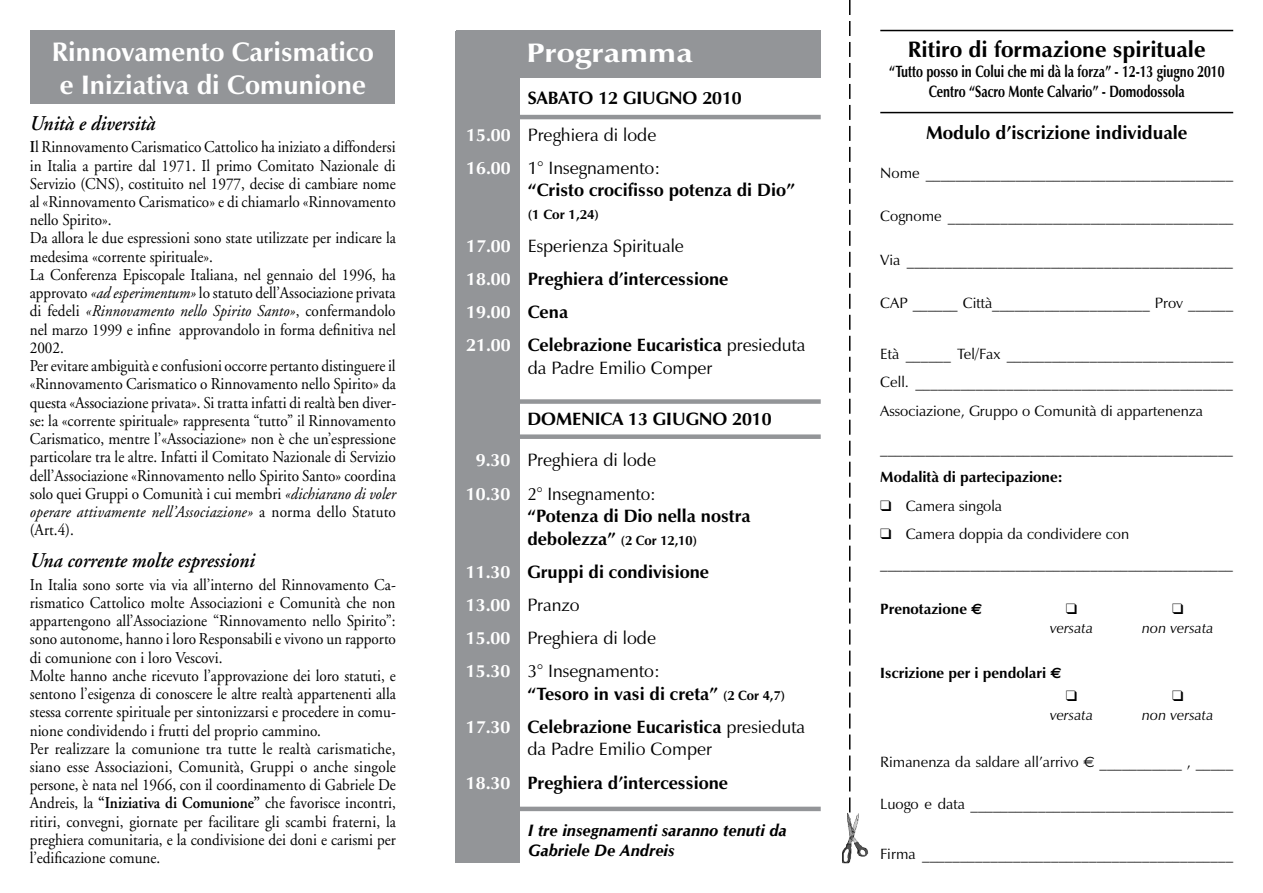
<style>
.page{position:relative;width:1263px;height:893px;background:#fff}
.page>*{position:absolute;margin:0;border:0;box-sizing:border-box;transform-origin:0 0}
.t1{font:700 27px/32.4px "Zapf Humanist 601 BT";color:#fff}
.t2{font:700 27px "Zapf Humanist 601 BT";color:#fff;scale:1.2 1}
.t3{font:700 22.5px "Zapf Humanist 601 BT";color:#000}
.t4{font:italic 600 21px "Adobe Garamond";color:#000;scale:.92 1}
.t5{font:700 18.75px "Zapf Humanist 601 BT";color:#000}
.t6{font:700 18px/33.2px "Zapf Humanist 601 BT";color:#000}
.t7{font:18px/33.2px "Zapf Humanist 601 BT";color:#000}
.t8{font:16.5px/18.3px "Adobe Garamond";color:#000;scale:.92 1}
.t9{font:700 16.5px/19.8px "Zapf Humanist 601 BT";color:#000;text-align:center;scale:.75 1}
.t10{font:italic 700 16.5px/19.8px "CG Omega";color:#000}
.t11{font:15px/28.8px "Zapf Humanist 601 BT";color:#000;text-align:justify}
.t12{font:700 15px "Zapf Humanist 601 BT";color:#000}
.t13{font:italic 15px "Zapf Humanist 601 BT";color:#000}
.t14{font:700 13.5px "Zapf Humanist 601 BT";color:#000}
.s1{font-weight:600}
.s2{font-style:italic}
.s3{font-weight:700;color:#fff}
.s4{color:#fff}
.s5{font-weight:400}
.s6{font-size:18px}
.s7{font-weight:700}
.s8{font-size:13.5px}
</style>
<div class="page">
<div style="left:456px;top:31px;width:64px;height:831px;background:#939598"></div>
<div style="left:456px;top:31px;width:365px;height:47px;background:#939598"></div>
<div style="left:31px;top:31px;width:364px;height:73px;background:#939598"></div>
<div style="left:466px;top:399px;width:355px;height:5px;background:#939598"></div>
<div style="left:466px;top:434px;width:355px;height:5px;background:#939598"></div>
<hr style="left:472px;top:115px;width:349px;height:4px;background:#939598">
<hr style="left:475px;top:807px;width:346px;height:4px;background:#939598">
<svg style="left:849px;top:0;width:1px;height:813px"></svg>
<img style="left:842px;top:813px;width:26px;height:50px">
<hr style="left:880px;top:30px;width:353px;height:1px;background:#000">
<hr style="left:880px;top:112px;width:353px;height:1px;background:#000">
<h1 class="t1" style="left:52px;top:36px;width:323px">Rinnovamento Carismatico e Iniziativa di Comunione</h1>
<p class="t4" style="left:30px;top:112px;width:138px">Unità e diversità</p>
<p class="t8" style="left:30px;top:138px;width:400px"><span class="s1">I</span>l Rinnovamento Carismatico Cattolico ha iniziato a diffondersi in Italia a partire dal 1971. Il primo Comitato Nazionale di Servizio (CNS), costituito nel 1977, decise di cambiare nome al «Rinnovamento Carismatico» e di chiamarlo «Rinnovamento nello Spirito».<br>Da allora le due espressioni sono state utilizzate per indicare la medesima «corrente spirituale».<br>La Conferenza Episcopale Italiana, nel gennaio del 1996, ha approvato <span class="s2">«ad esperimentum»</span> lo statuto dell’Associazione privata di fedeli <span class="s2">«Rinnovamento nello Spirito Santo»</span>, confermandolo nel marzo 1999 e infine approvandolo in forma definitiva nel 2002.<br>Per evitare ambiguità e confusioni occorre pertanto distinguere il «Rinnovamento Carismatico o Rinnovamento nello Spirito» da questa «Associazione privata». Si tratta infatti di realtà ben diver&shy;se: la «corrente spirituale» rappresenta “tutto” il Rinnovamento Carismatico, mentre l’«Associazione» non è che un’espressione particolare tra le altre. Infatti il Comitato Nazionale di Servizio dell’Associazione «Rinnovamento nello Spirito Santo» coordina solo quei Gruppi o Comunità i cui membri <span class="s2">«dichiarano di voler operare attivamente nell’Associazione»</span> a norma dello Statuto (Art.4).</p>
<p class="t4" style="left:30px;top:549px;width:246px">Una corrente molte espressioni</p>
<p class="t8" style="left:30px;top:576px;width:400px">In Italia sono sorte via via all’interno del Rinnovamento Ca&shy;rismatico Cattolico molte Associazioni e Comunità che non appartengono all’Associazione “Rinnovamento nello Spirito”: sono autonome, hanno i loro Responsabili e vivono un rapporto di comunione con i loro Vescovi.<br>Molte hanno anche ricevuto l’approvazione dei loro statuti, e sentono l’esigenza di conoscere le altre realtà appartenenti alla stessa corrente spirituale per sintonizzarsi e procedere in comu&shy;nione condividendo i frutti del proprio cammino.<br>Per realizzare la comunione tra tutte le realtà carismatiche, siano esse Associazioni, Comunità, Gruppi o anche singole persone, è nata nel 1966, con il coordinamento di Gabriele De Andreis, la <span class="s1">“Iniziativa di Comunione”</span> che favorisce incontri, ritiri, convegni, giornate per facilitare gli scambi fraterni, la preghiera comunitaria, e la condivisione dei doni e carismi per l’edificazione comune.</p>
<h1 class="t2" style="left:526px;top:36px;width:140px">Programma</h1>
<p class="t6" style="left:528px;top:81px;width:22px">Sabato</p>
<p class="t6" style="left:598px;top:81px;width:72px">12 giugno</p>
<p class="t6" style="left:702px;top:81px;width:41px">2010</p>
<p class="t7" style="left:466px;top:118px;width:196px"><span class="s3">15.00</span> Preghiera di lode<br><span class="s3">16.00</span> 1° Insegnamento:</p>
<p class="t6" style="left:528px;top:174px;width:269px">“Cristo crocifisso potenza di Dio”</p>
<p class="t14" style="left:528px;top:206px;width:73px">(1 Cor 1,24)</p>
<p class="t6" style="left:466px;top:229px;width:341px"><span class="s4">17.00</span> <span class="s5">Esperienza Spirituale<br></span><span class="s4">18.00</span> Preghiera d’intercessione<br><span class="s4">19.00</span> Cena<br><span class="s4">21.00</span> Celebrazione Eucaristica <span class="s5">presieduta</span></p>
<p class="t7" style="left:528px;top:351px;width:186px">da Padre Emilio Comper</p>
<p class="t6" style="left:527px;top:403px;width:27px">Domenica</p>
<p class="t6" style="left:628px;top:403px;width:72px">13 giugno</p>
<p class="t6" style="left:732px;top:403px;width:41px">2010</p>
<p class="t7" style="left:466px;top:444px;width:192px;text-align:center"><span class="s3">9.30</span> Preghiera di lode<br><span class="s3">10.30</span> 2° Insegnamento:</p>
<p class="t6" style="left:527px;top:499px;width:225px">“Potenza di Dio nella nostra</p>
<p class="t14" style="left:527px;top:532px;width:171px"><span class="s6">debolezza”</span> (2 Cor 12,10)</p>
<p class="t7" style="left:466px;top:555px;width:245px"><span class="s3">11.30</span> <span class="s7">Gruppi di condivisione<br></span><span class="s3">13.00</span> Pranzo<br><span class="s3">15.00</span> Preghiera di lode<br><span class="s3">15.30</span> 3° Insegnamento:</p>
<p class="t6" style="left:466px;top:677px;width:341px;text-indent:61px">“Tesoro in vasi di creta” <span class="s8">(2 Cor 4,7)<br></span><span class="s4">17.30</span> Celebrazione Eucaristica <span class="s5">presieduta</span></p>
<p class="t6" style="left:466px;top:733px;width:264px;text-indent:61px"><span class="s5">da Padre Emilio Comper<br></span><span class="s4">18.30</span> Preghiera d’intercessione</p>
<p class="t10" style="left:528px;top:820px;width:261px">I tre insegnamenti saranno tenuti da<br>Gabriele De Andreis</p>
<h2 class="t3" style="left:908px;top:36px;width:299px">Ritiro di formazione spirituale</h2>
<p class="t9" style="left:889px;top:61px;width:449px">“Tutto posso in Colui che mi dà la forza” - 12-13 giugno 2010<br>Centro “Sacro Monte Calvario” - Domodossola</p>
<p class="t5" style="left:926px;top:121px;width:263px">Modulo d’iscrizione individuale</p>
<p class="t11" style="left:880px;top:158px;width:354px">Nome _________________________________________</p>
<p class="t11" style="left:880px;top:202px;width:355px">Cognome ______________________________________</p>
<p class="t11" style="left:880px;top:245px;width:354px">Via ___________________________________________</p>
<p class="t11" style="left:880px;top:288px;width:354px">CAP ______ Città_____________________ Prov ______</p>
<p class="t11" style="left:880px;top:339px;width:354px">Età ______ Tel/Fax ______________________________ Cell. __________________________________________ Associazione, Gruppo o Comunità di appartenenza</p>
<p class="t11" style="left:880px;top:434px;width:354px">_______________________________________________</p>
<p class="t12" style="left:880px;top:467px;width:184px">Modalità di partecipazione:</p>
<p class="t11" style="left:880px;top:491px;width:123px">❑ Camera singola</p>
<p class="t11" style="left:880px;top:520px;width:354px">❑ Camera doppia da condividere con _______________________________________________</p>
<p class="t12" style="left:880px;top:599px;width:88px">Prenotazione</p>
<p class="t13" style="left:1050px;top:618px;width:45px">versata</p>
<p class="t13" style="left:1142px;top:618px;width:73px">non versata</p>
<p class="t12" style="left:880px;top:664px;width:167px">Iscrizione per i pendolari</p>
<p class="t13" style="left:1050px;top:706px;width:45px">versata</p>
<p class="t13" style="left:1142px;top:706px;width:73px">non versata</p>
<p class="t11" style="left:880px;top:748px;width:200px">Rimanenza da saldare all’arrivo</p>
<p class="t11" style="left:1099px;top:748px;width:135px">___________ , _____</p>
<p class="t11" style="left:880px;top:789px;width:354px">Luogo e data ___________________________________</p>
<p class="t11" style="left:880px;top:839px;width:354px">Firma _________________________________________</p>
</div>
